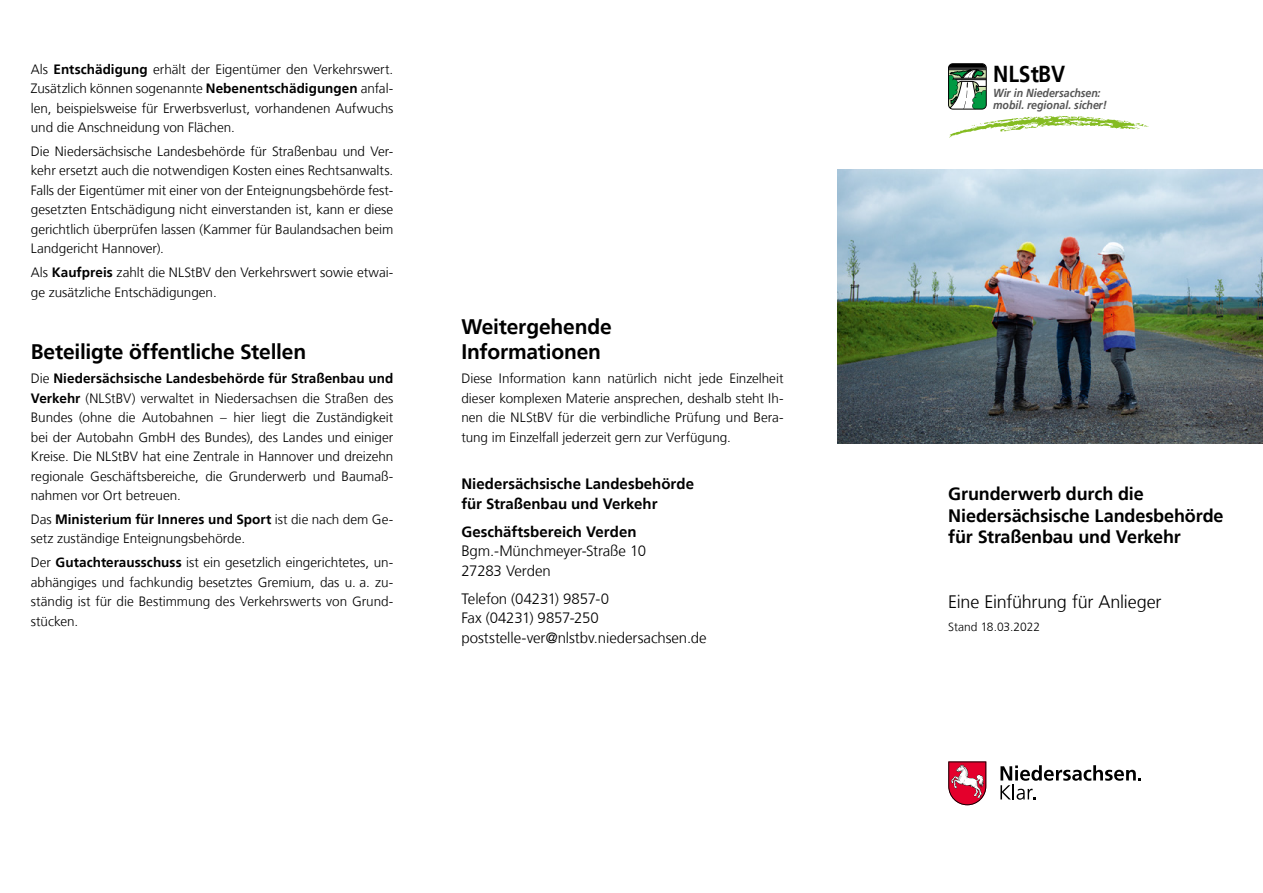
<style>
.page{position:relative;width:1263px;height:893px;background:#fff}
.page>*{position:absolute;margin:0;border:0;box-sizing:border-box;transform-origin:0 0}
.t1{font:700 23.1px "NDS Frutiger";color:#000;scale:.91 1}
.t2{font:700 21px/25.2px "NDS Frutiger";letter-spacing:-.01em;color:#000}
.t3{font:700 18px/21.6px "NDS Frutiger";letter-spacing:-.01em;color:#000}
.t4{font:300 18px "NDS Frutiger";letter-spacing:-.015em;color:#000}
.t5{font:300 15px/19.5px "NDS Frutiger";letter-spacing:-.005em;color:#000}
.t6{font:700 15px/19.5px "NDS Frutiger";color:#000}
.t7{font:300 13.5px/19.5px "NDS Frutiger";color:#000;text-align:justify}
.t8{font:300 12px "NDS Frutiger";letter-spacing:-.01em;color:#000}
.t9{font:italic 700 11.55px/12.6px "Frutiger LT";color:#565656;scale:.91 1}
.s1{font-weight:700}
</style>
<div class="page">
<hr style="left:948px;top:68px;width:38px;height:1px;background:#000">
<hr style="left:948px;top:67px;width:38px;height:1px;background:#000">
<hr style="left:948px;top:66px;width:38px;height:1px;background:#000">
<hr style="left:948px;top:65px;width:38px;height:1px;background:#000">
<hr style="left:948px;top:64px;width:38px;height:1px;background:#000">
<svg style="left:948px;top:69px;width:38px;height:40px"></svg>
<div style="left:948px;top:63px;width:38px;height:46px;border:1px solid #000;border-radius:4px"></div>
<svg style="left:949px;top:115px;width:200px;height:23px"></svg>
<img style="left:838px;top:170px;width:425px;height:273px">
<svg style="left:948px;top:761px;width:38px;height:44px"></svg>
<svg style="left:1000px;top:765px;width:141px;height:35px"></svg>
<p class="t7" style="left:31px;top:59px;width:364px">Als <span class="s1">Entschädigung</span> erhält der Eigentümer den Verkehrswert.<br>Zusätzlich können sogenannte <span class="s1">Nebenentschädigungen</span> anfal&shy;len, beispielsweise für Erwerbsverlust, vorhandenen Aufwuchs und die Anschneidung von Flächen.</p>
<p class="t7" style="left:31px;top:142px;width:364px">Die Niedersächsische Landesbehörde für Straßenbau und Ver&shy;kehr ersetzt auch die notwendigen Kosten eines Rechtsanwalts.<br>Falls der Eigentümer mit einer von der Enteignungsbehörde fest&shy;gesetzten Entschädigung nicht einverstanden ist, kann er diese gerichtlich überprüfen lassen (Kammer für Baulandsachen beim Landgericht Hannover).</p>
<p class="t7" style="left:31px;top:263px;width:364px">Als <span class="s1">Kaufpreis</span> zahlt die NLStBV den Verkehrswert sowie etwai&shy;ge zusätzliche Entschädigungen.</p>
<h2 class="t2" style="left:31px;top:340px;width:277px">Beteiligte öffentliche Stellen</h2>
<p class="t7" style="left:31px;top:369px;width:364px">Die <span class="s1">Niedersächsische Landesbehörde für Straßenbau und Verkehr</span> (NLStBV) verwaltet in Niedersachsen die Straßen des Bundes (ohne die Autobahnen – hier liegt die Zuständigkeit bei der Autobahn GmbH des Bundes), des Landes und einiger Kreise. Die NLStBV hat eine Zentrale in Hannover und dreizehn regionale Geschäftsbereiche, die Grunderwerb und Baumaß&shy;nahmen vor Ort betreuen.</p>
<p class="t7" style="left:31px;top:510px;width:364px">Das <span class="s1">Ministerium für Inneres und Sport</span> ist die nach dem Ge&shy;setz zuständige Enteignungsbehörde.</p>
<p class="t7" style="left:31px;top:553px;width:364px">Der <span class="s1">Gutachterausschuss</span> ist ein gesetzlich eingerichtetes, un&shy;abhängiges und fachkundig besetztes Gremium, das u. a. zu&shy;ständig ist für die Bestimmung des Verkehrswerts von Grund&shy;stücken.</p>
<h2 class="t2" style="left:461px;top:314px;width:152px">Weitergehende<br>Informationen</h2>
<p class="t7" style="left:461px;top:369px;width:324px">Diese Information kann natürlich nicht jede Einzelheit dieser komplexen Materie ansprechen, deshalb steht Ih&shy;nen die NLStBV für die verbindliche Prüfung und Bera&shy;tung im Einzelfall jederzeit gern zur Verfügung.</p>
<p class="t6" style="left:461px;top:474px;width:234px">Niedersächsische Landesbehörde für Straßenbau und Verkehr</p>
<p class="t6" style="left:461px;top:522px;width:177px">Geschäftsbereich Verden</p>
<p class="t5" style="left:461px;top:541px;width:186px">Bgm.-Münchmeyer-Straße 10<br>27283 Verden</p>
<p class="t5" style="left:461px;top:589px;width:247px">Telefon (04231) 9857-0<br>Fax (04231) 9857-250 poststelle-ver@nlstbv.niedersachsen.de</p>
<h1 class="t1" style="left:993px;top:61px;width:81px">NLStBV</h1>
<p class="t9" style="left:993px;top:86px;width:126px">Wir in Niedersachsen: mobil. regional. sicher!</p>
<h3 class="t3" style="left:948px;top:483px;width:277px">Grunderwerb durch die<br>Niedersächsische Landesbehörde für Straßenbau und Verkehr</h3>
<h3 class="t4" style="left:948px;top:592px;width:215px">Eine Einführung für Anlieger</h3>
<p class="t8" style="left:948px;top:620px;width:93px">Stand 18.03.2022</p>
</div>
